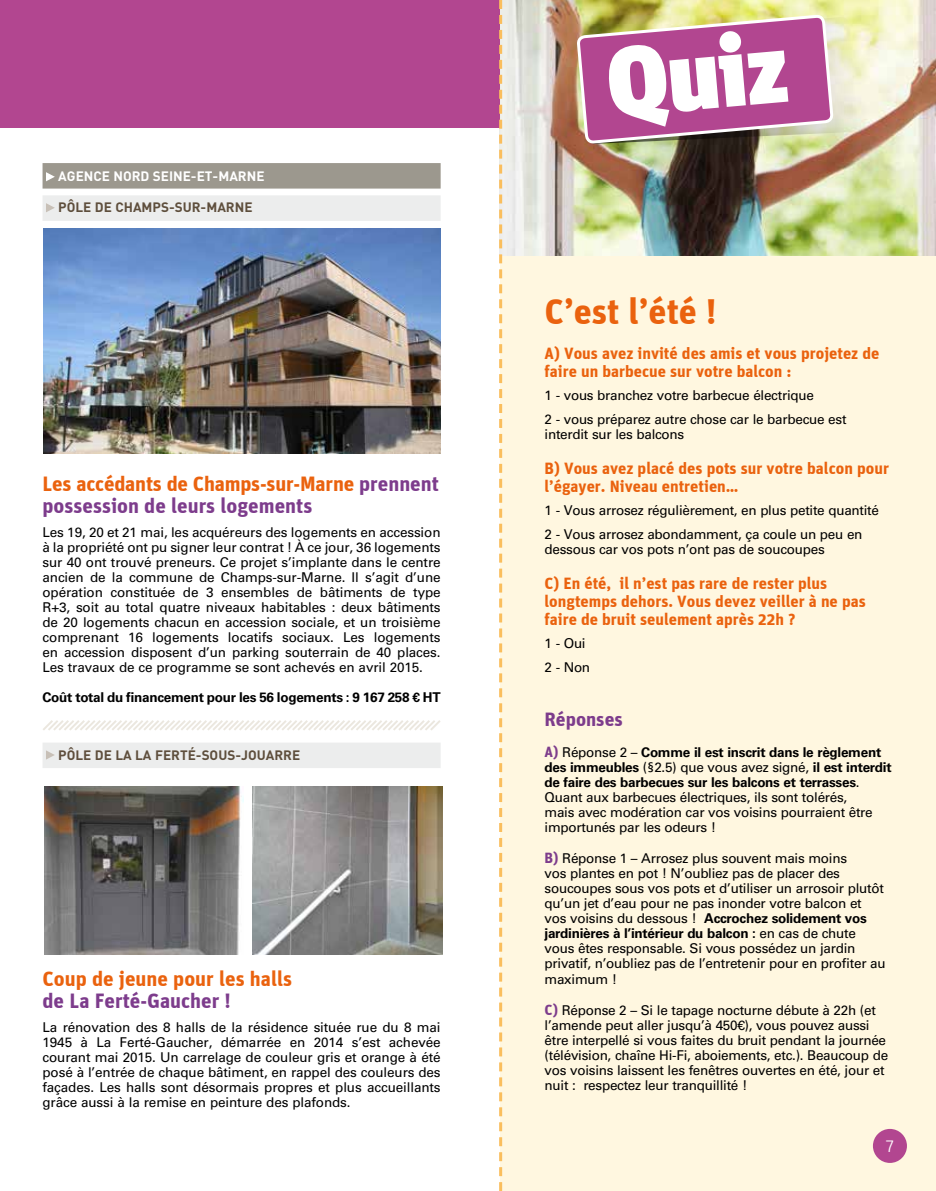
<style>
.page{position:relative;width:936px;height:1191px;background:#fff}
.page>*{position:absolute;margin:0;border:0;box-sizing:border-box;transform-origin:0 0}
.t1{font:900 97.8px "Unit";color:#fff}
.t2{font:700 36px "Unit";color:#ea620e}
.t3{font:700 21px/22.5px "Unit";color:#7d3c8c}
.t4{font:700 21px "Unit";color:#ea620e}
.t5{font:700 19.5px "Unit";color:#7d3c8c}
.t6{font:700 16.5px/18px "Unit";color:#ea620e}
.t7{font:300 16.5px "Alwyn New";color:#fff}
.t8{font:13.5px/15px "Univers LT Std";letter-spacing:-.02em;color:#000}
.t9{font:700 13.5px "Univers LT Std";letter-spacing:-.02em;color:#000}
.t10{font:700 13.5px "DIN";color:#5e4e3c}
.t11{font:700 13.5px "DIN";color:#fff}
.s1{color:#ea620e}
.s2{font-family:"Unit";font-weight:700;font-size:15px;color:#7d3c8c}
.s3{font-weight:700}
</style>
<div class="page">
<div style="left:500px;top:128px;width:435px;height:1063px;background:#fff7e0"></div>
<div style="left:872px;top:1128px;width:34px;height:35px;background:#b24690;border-radius:50%"></div>
<img style="left:502px;top:0;width:433px;height:255px">
<div style="left:0;top:0;width:500px;height:128px;background:#b24690"></div>
<div style="left:43px;top:163px;width:397px;height:26px;background:#9c988e"></div>
<div style="left:43px;top:195px;width:397px;height:26px;background:#eceded"></div>
<svg style="left:43px;top:720px;width:398px;height:11px"></svg>
<div style="left:43px;top:742px;width:397px;height:26px;background:#eceded"></div>
<svg style="left:46px;top:172px;width:9px;height:9px"></svg>
<svg style="left:46px;top:203px;width:9px;height:9px"></svg>
<svg style="left:46px;top:750px;width:9px;height:9px"></svg>
<img style="left:43px;top:228px;width:397px;height:225px">
<img style="left:44px;top:787px;width:199px;height:168px">
<img style="left:253px;top:787px;width:189px;height:168px">
<svg style="left:832px;top:16px;width:26px;height:128px;background:#e8e5c4"></svg>
<img style="left:578px;top:0;width:254px;height:205px">
<svg style="left:499px;top:0;width:3px;height:1191px"></svg>
<p class="t11" style="left:58px;top:168px;width:208px">AGENCE NORD SEINE-ET-MARNE</p>
<p class="t10" style="left:58px;top:199px;width:196px">PÔLE DE CHAMPS-SUR-MARNE</p>
<h3 class="t3" style="left:43px;top:472px;width:398px"><span class="s1">Les accédants de Champs-sur-Marne</span> prennent possession de leurs logements</h3>
<p class="t8" style="left:43px;top:525px;width:399px;text-align:justify">Les 19, 20 et 21 mai, les acquéreurs des logements en accession à la propriété ont pu signer leur contrat ! À ce jour, 36 logements sur 40 ont trouvé preneurs. Ce projet s’implante dans le centre ancien de la commune de Champs-sur-Marne. Il s’agit d’une opération constituée de 3 ensembles de bâtiments de type R+3, soit au total quatre niveaux habitables : deux bâtiments de 20 logements chacun en accession sociale, et un troisième comprenant 16 logements locatifs sociaux. Les logements en accession disposent d’un parking souterrain de 40 places.<br>Les travaux de ce programme se sont achevés en avril 2015.</p>
<p class="t9" style="left:43px;top:689px;width:399px">Coût total du financement pour les 56 logements : 9 167 258 € HT</p>
<p class="t10" style="left:58px;top:746px;width:243px">PÔLE DE LA LA FERTÉ-SOUS-JOUARRE</p>
<h3 class="t4" style="left:43px;top:965px;width:251px">Coup de jeune pour les halls</h3>
<h3 class="t3" style="left:43px;top:989px;width:190px">de La Ferté-Gaucher !</h3>
<p class="t8" style="left:43px;top:1019px;width:399px;text-align:justify">La rénovation des 8 halls de la résidence située rue du 8 mai 1945 à La Ferté-Gaucher, démarrée en 2014 s’est achevée courant mai 2015. Un carrelage de couleur gris et orange à été posé à l’entrée de chaque bâtiment, en rappel des couleurs des façades. Les halls sont désormais propres et plus accueillants grâce aussi à la remise en peinture des plafonds.</p>
<h1 class="t1" style="left:601px;top:23px;width:183px;rotate:-5deg">Quiz</h1>
<h2 class="t2" style="left:544px;top:289px;width:173px">C’est l’été !</h2>
<p class="t6" style="left:544px;top:344px;width:336px">A) Vous avez invité des amis et vous projetez de faire un barbecue sur votre balcon :</p>
<p class="t8" style="left:544px;top:384px;width:303px;line-height:23.5px">1 - vous branchez votre barbecue électrique<br>2 - vous préparez autre chose car le barbecue est</p>
<p class="t8" style="left:544px;top:426px;width:141px">interdit sur les balcons</p>
<p class="t6" style="left:544px;top:459px;width:346px">B) Vous avez placé des pots sur votre balcon pour l’égayer. Niveau entretien…</p>
<p class="t8" style="left:544px;top:499px;width:336px;line-height:23.5px">1 - Vous arrosez régulièrement, en plus petite quantité<br>2 - Vous arrosez abondamment, ça coule un peu en</p>
<p class="t8" style="left:544px;top:541px;width:282px">dessous car vos pots n’ont pas de soucoupes</p>
<p class="t6" style="left:544px;top:574px;width:322px">C) En été, il n’est pas rare de rester plus longtemps dehors. Vous devez veiller à ne pas faire de bruit seulement après 22h ?</p>
<p class="t8" style="left:544px;top:632px;width:47px;line-height:23.5px">1 - Oui<br>2 - Non</p>
<h3 class="t5" style="left:544px;top:707px;width:80px">Réponses</h3>
<p class="t8" style="left:544px;top:745px;width:348px"><span class="s2">A)</span> Réponse 2 – <span class="s3">Comme il est inscrit dans le règlement des immeubles</span> (§2.5) que vous avez signé, <span class="s3">il est interdit de faire des barbecues sur les balcons et terrasses</span>.<br>Quant aux barbecues électriques, ils sont tolérés,<br>mais avec modération car vos voisins pourraient être importunés par les odeurs !</p>
<p class="t8" style="left:544px;top:851px;width:342px"><span class="s2">B)</span> Réponse 1 – Arrosez plus souvent mais moins<br>vos plantes en pot ! N’oubliez pas de placer des soucoupes sous vos pots et d’utiliser un arrosoir plutôt qu’un jet d’eau pour ne pas inonder votre balcon et vos voisins du dessous ! <span class="s3">Accrochez solidement vos jardinières à l’intérieur du balcon :</span> en cas de chute vous êtes responsable. Si vous possédez un jardin privatif, n’oubliez pas de l’entretenir pour en profiter au maximum !</p>
<p class="t8" style="left:544px;top:1002px;width:345px"><span class="s2">C)</span> Réponse 2 – Si le tapage nocturne débute à 22h (et l’amende peut aller jusqu’à 450€), vous pouvez aussi être interpellé si vous faites du bruit pendant la journée (télévision, chaîne Hi-Fi, aboiements, etc.). Beaucoup de vos voisins laissent les fenêtres ouvertes en été, jour et nuit : respectez leur tranquillité !</p>
<p class="t7" style="left:885px;top:1137px;width:9px">7</p>
</div>
